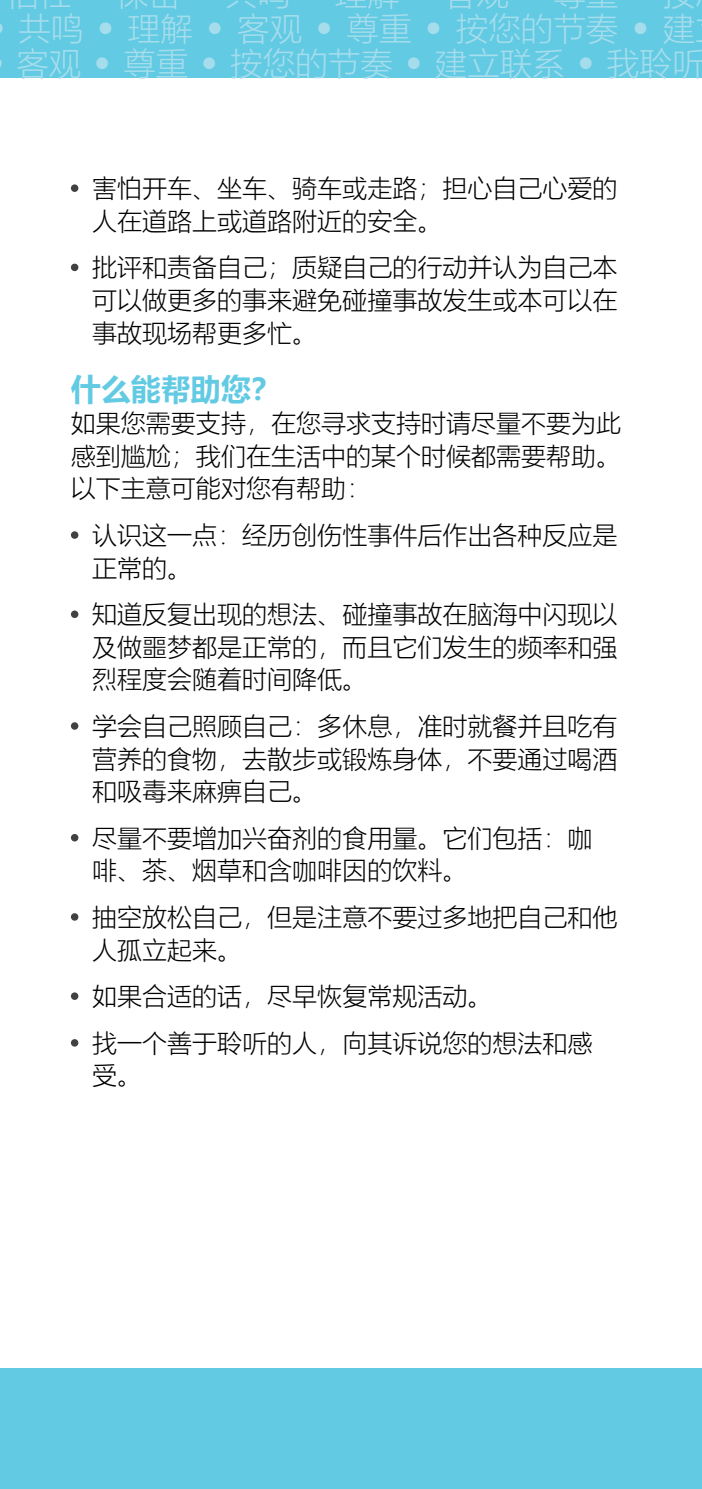
<style>
.page{position:relative;width:702px;height:1489px;background:#fff}
.page>*{position:absolute;margin:0;border:0;box-sizing:border-box;transform-origin:0 0}
.t1{font:300 32.5px/35px "Microsoft Ya Hei";color:#a5ddec}
.t2{font:700 30px "Microsoft Ya Hei";color:#62cae3}
.t3{font:300 25px/32.5px "Microsoft Ya Hei";color:#000}
.s1{font-family:"Univers"}
</style>
<div class="page">
<div style="left:71px;top:184px;width:7px;height:8px;background:#414042;border-radius:50%"></div>
<div style="left:71px;top:263px;width:7px;height:8px;background:#414042;border-radius:50%"></div>
<div style="left:71px;top:531px;width:7px;height:8px;background:#414042;border-radius:50%"></div>
<div style="left:71px;top:610px;width:7px;height:8px;background:#414042;border-radius:50%"></div>
<div style="left:71px;top:722px;width:7px;height:7px;background:#414042;border-radius:50%"></div>
<div style="left:71px;top:834px;width:7px;height:7px;background:#414042;border-radius:50%"></div>
<div style="left:71px;top:913px;width:7px;height:7px;background:#414042;border-radius:50%"></div>
<div style="left:71px;top:992px;width:7px;height:7px;background:#414042;border-radius:50%"></div>
<div style="left:71px;top:1039px;width:7px;height:7px;background:#414042;border-radius:50%"></div>
<div style="left:0;top:0;width:702px;height:78px;background:#62cae3"></div>
<div style="left:0;top:1368px;width:702px;height:120px;background:#62cae3"></div>
<h1 class="t1" style="left:16px;top:10px;width:689px">共鸣 <span class="s1">•</span> 理解 <span class="s1">•</span> 客观 <span class="s1">•</span> 尊重 <span class="s1">•</span> 按您的节奏 <span class="s1">•</span> 建客观 <span class="s1">•</span> 尊重 <span class="s1">•</span> 按您的节奏 <span class="s1">•</span> 建立联系 <span class="s1">•</span> 我聆听</h1>
<p class="t3" style="left:92px;top:171px;width:527px">害怕开车、坐车、骑车或走路；担心自己心爱的人在道路上或道路附近的安全。</p>
<p class="t3" style="left:92px;top:251px;width:527px;text-align:justify">批评和责备自己；质疑自己的行动并认为自己本可以做更多的事来避免碰撞事故发生或本可以在事故现场帮更多忙。</p>
<p class="t2" style="left:71px;top:368px;width:211px">什么能帮助您？</p>
<p class="t3" style="left:71px;top:406px;width:551px;text-align:justify">如果您需要支持，在您寻求支持时请尽量不要为此感到尴尬；我们在生活中的某个时候都需要帮助。以下主意可能对您有帮助：</p>
<p class="t3" style="left:92px;top:518px;width:527px">认识这一点：经历创伤性事件后作出各种反应是正常的。</p>
<p class="t3" style="left:92px;top:597px;width:527px;text-align:justify">知道反复出现的想法、碰撞事故在脑海中闪现以及做噩梦都是正常的，而且它们发生的频率和强烈程度会随着时间降低。</p>
<p class="t3" style="left:92px;top:709px;width:527px;text-align:justify">学会自己照顾自己：多休息，准时就餐并且吃有营养的食物，去散步或锻炼身体，不要通过喝酒和吸毒来麻痹自己。</p>
<p class="t3" style="left:92px;top:821px;width:502px">尽量不要增加兴奋剂的食用量。它们包括：咖啡、茶、烟草和含咖啡因的饮料。</p>
<p class="t3" style="left:92px;top:900px;width:527px">抽空放松自己，但是注意不要过多地把自己和他人孤立起来。</p>
<p class="t3" style="left:92px;top:972px;width:501px;line-height:46.8px">如果合适的话，尽早恢复常规活动。<br>找一个善于聆听的人，向其诉说您的想法和感</p>
<p class="t3" style="left:92px;top:1058px;width:51px">受。</p>
</div>
